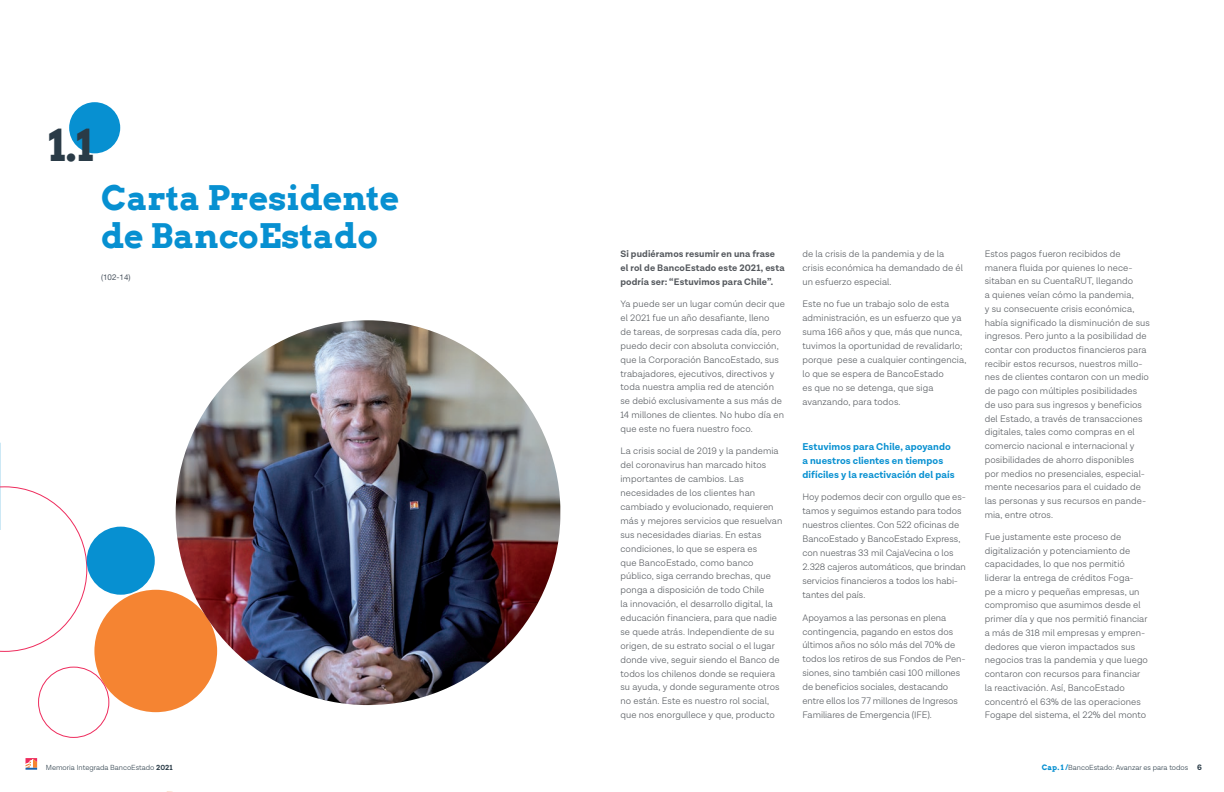
<style>
.page{position:relative;width:1224px;height:792px;background:#fff}
.page>*{position:absolute;margin:0;border:0;box-sizing:border-box;transform-origin:0 0}
.t1{font:700 44.1px "Arvo";color:#2a3b47}
.t2{font:700 33.8px/37.8px "Arvo";color:#0790d1}
.t3{font:700 10px/14px "Lota Grotesque";letter-spacing:.01em;color:#0790d1}
.t4{font:300 9.5px/13.7px "Lota Grotesque";letter-spacing:.005em;color:#54585d}
.t5{font:700 9.5px/13.9px "Lota Grotesque";letter-spacing:.01em;color:#54585d}
.t6{font:8px "Alte Haas Grotesk";color:#4a545f}
.t7{font:300 7.5px "Lota Grotesque";color:#2a3b47}
.s1{font-weight:700}
.s2{font-family:"Arvo";font-weight:700;color:#0790d1}
.s3{font-weight:700;font-size:8px}
</style>
<div class="page">
<svg style="left:26px;top:758px;width:11px;height:12px"></svg>
<svg style="left:94px;top:590px;width:123px;height:122px"></svg>
<svg style="left:0;top:443px;width:87px;height:209px"></svg>
<div style="left:87px;top:527px;width:68px;height:68px;background:#0790d1;border-radius:50%"></div>
<div style="left:38px;top:667px;width:71px;height:71px;border:1px solid #ee2c5d;border-radius:50%"></div>
<img style="left:176px;top:320px;width:384px;height:385px;border-radius:191px">
<div style="left:69px;top:102px;width:51px;height:51px;background:#0790d1;border-radius:50%"></div>
<h1 class="t1" style="left:48px;top:118px;width:47px">1.1</h1>
<h2 class="t2" style="left:101px;top:178px;width:300px">Carta Presidente de BancoEstado</h2>
<p class="t6" style="left:101px;top:272px;width:31px">(102-14)</p>
<p class="t5" style="left:621px;top:247px;width:166px">Si pudiéramos resumir en una frase el rol de BancoEstado este 2021, esta podría ser: “Estuvimos para Chile”.</p>
<p class="t4" style="left:621px;top:297px;width:166px">Ya puede ser un lugar común decir que el 2021 fue un año desafiante, lleno<br>de tareas, de sorpresas cada día, pero puedo decir con absoluta convicción, que la Corporación BancoEstado, sus trabajadores, ejecutivos, directivos y toda nuestra amplia red de atención se debió exclusivamente a sus más de 14 millones de clientes. No hubo día en que este no fuera nuestro foco.</p>
<p class="t4" style="left:621px;top:444px;width:163px">La crisis social de 2019 y la pandemia del coronavirus han marcado hitos importantes de cambios. Las necesidades de los clientes han cambiado y evolucionado, requieren más y mejores servicios que resuelvan sus necesidades diarias. En estas condiciones, lo que se espera es<br>que BancoEstado, como banco público, siga cerrando brechas, que ponga a disposición de todo Chile<br>la innovación, el desarrollo digital, la educación financiera, para que nadie se quede atrás. Independiente de su origen, de su estrato social o el lugar donde vive, seguir siendo el Banco de todos los chilenos donde se requiera su ayuda, y donde seguramente otros no están. Este es nuestro rol social, que nos enorgullece y que, producto</p>
<p class="t4" style="left:802px;top:247px;width:162px;line-height:14px">de la crisis de la pandemia y de la crisis económica ha demandado de él un esfuerzo especial.</p>
<p class="t4" style="left:802px;top:297px;width:166px;line-height:14px">Este no fue un trabajo solo de esta administración, es un esfuerzo que ya suma 166 años y que, más que nunca, tuvimos la oportunidad de revalidarlo; porque pese a cualquier contingencia, lo que se espera de BancoEstado<br>es que no se detenga, que siga avanzando, para todos.</p>
<p class="t3" style="left:802px;top:440px;width:154px">Estuvimos para Chile, apoyando a nuestros clientes en tiempos difíciles y la reactivación del país</p>
<p class="t4" style="left:802px;top:490px;width:165px;line-height:14px">Hoy podemos decir con orgullo que es&shy;tamos y seguimos estando para todos nuestros clientes. Con 522 oficinas de BancoEstado y BancoEstado Express, con nuestras 33 mil CajaVecina o los 2.328 cajeros automáticos, que brindan servicios financieros a todos los habi&shy;tantes del país.</p>
<p class="t4" style="left:802px;top:611px;width:165px;line-height:14px">Apoyamos a las personas en plena contingencia, pagando en estos dos últimos años no sólo más del 70% de todos los retiros de sus Fondos de Pen&shy;siones, sino también casi 100 millones de beneficios sociales, destacando entre ellos los 77 millones de Ingresos Familiares de Emergencia (IFE).</p>
<p class="t4" style="left:985px;top:247px;width:167px">Estos pagos fueron recibidos de manera fluida por quienes lo nece&shy;sitaban en su CuentaRUT, llegando<br>a quienes veían cómo la pandemia,<br>y su consecuente crisis económica, había significado la disminución de sus ingresos. Pero junto a la posibilidad de contar con productos financieros para recibir estos recursos, nuestros millo&shy;nes de clientes contaron con un medio de pago con múltiples posibilidades de uso para sus ingresos y beneficios del Estado, a través de transacciones digitales, tales como compras en el comercio nacional e internacional y posibilidades de ahorro disponibles por medios no presenciales, especial&shy;mente necesarios para el cuidado de las personas y sus recursos en pande&shy;mia, entre otros.</p>
<p class="t4" style="left:985px;top:530px;width:165px">Fue justamente este proceso de digitalización y potenciamiento de capacidades, lo que nos permitió liderar la entrega de créditos Foga-<br>pe a micro y pequeñas empresas, un compromiso que asumimos desde el primer día y que nos permitió financiar a más de 318 mil empresas y empren&shy;dedores que vieron impactados sus negocios tras la pandemia y que luego contaron con recursos para financiar la reactivación. Así, BancoEstado concentró el 63% de las operaciones Fogape del sistema, el 22% del monto</p>
<p class="t7" style="left:46px;top:764px;width:128px">Memoria Integrada BancoEstado <span class="s1">2021</span></p>
<p class="t7" style="left:1042px;top:764px;width:162px"><span class="s2">Cap. 1 /</span>BancoEstado: Avanzar es para todos <span class="s3">6</span></p>
</div>
